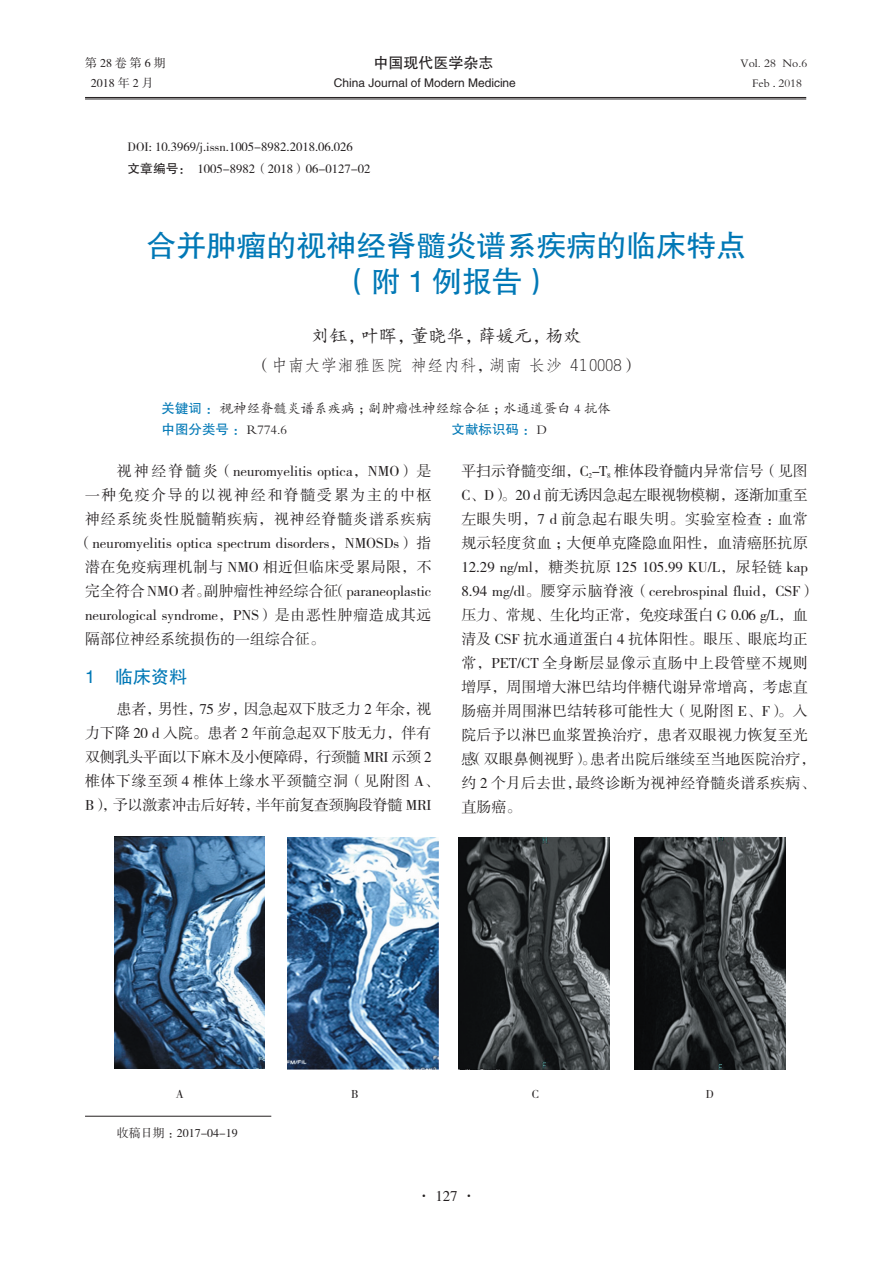
<style>
.page{position:relative;width:893px;height:1263px;background:#fff}
.page>*{position:absolute;margin:0;border:0;box-sizing:border-box;transform-origin:0 0}
.中文1{font:30px/36px "FZHTK GBK1 0";color:#0078b6;text-align:center}
.中文2{font:18px "FZKTK GBK1 0";color:#231f20}
._1标题{font:18px "FZHTK GBK1 0";color:#0078b6}
.中文3{font:16.5px "FZFSK GBK1 0";color:#231f20}
.全文段路样式{font:15px/24px "FZSSK GBK1 0";color:#231f20}
.全文段路样式-2{font:15px/24px "FZSSK GBK1 0";letter-spacing:-.025em;color:#231f20}
.全文段路样式-3{font:15px "FZSSK GBK1 0";letter-spacing:.03em;color:#231f20}
.全文段路样式-4{font:15px "FZSSK GBK1 0";letter-spacing:.055em;color:#231f20}
.全文段路样式-5{font:15px "FZSSK GBK1 0";letter-spacing:.105em;color:#231f20}
.t1{font:15px "FZHTK GBK1 0";color:#231f20}
.中文4{font:13.5px "FZKTK GBK1 0";color:#231f20}
.中文4-2{font:13.5px "FZHTK GBK1 0";color:#0078b6}
.t2{font:12.75px "FZSSK GBK1 0";color:#231f20}
.t3{font:12px "FZHTK GBK1 0";color:#231f20}
.收稿日期{font:12px "FZSSK GBK1 0";color:#231f20}
.t4{font:12px "FZKTK GBK1 0";color:#231f20}
.收稿日期-2{font:12px "FZSSK GBK1 0";letter-spacing:.25em;color:#231f20}
.全文段路样式-6{font:12px "FZSSK GBK1 0";color:#231f20}
.s1{font-family:"FZSSK GBK1 0"}
.s2{font-family:"FZHTK GBK1 0"}
.s3{font-family:"FZHTK GBK1 0";color:#0078b6}
.s4{font-family:"FZKTK GBK1 0";color:#231f20}
</style>
<div class="page">
<hr style="left:85px;top:97px;width:721px;height:1px;background:#231f20">
<hr style="left:85px;top:99px;width:721px;height:1px;background:#231f20">
<hr style="left:85px;top:1116px;width:186px;height:1px;background:#231f20">
<img style="left:288px;top:837px;width:151px;height:233px">
<img style="left:114px;top:836px;width:151px;height:233px">
<img style="left:459px;top:837px;width:151px;height:233px">
<img style="left:635px;top:837px;width:151px;height:233px">
<p class="收稿日期-2" style="left:85px;top:57px;width:82px">第28卷第6期</p>
<p class="t1" style="left:373px;top:55px;width:122px">中国现代医学杂志</p>
<p class="t4" style="left:740px;top:57px;width:68px">Vol. 28 No.6</p>
<p class="收稿日期" style="left:91px;top:76px;width:64px">2018 年 2 月</p>
<p class="t3" style="left:334px;top:76px;width:184px">China Journal of Modern Medicine</p>
<p class="t4" style="left:752px;top:76px;width:51px">Feb <span class="s1">.</span> 2018</p>
<p class="t2" style="left:128px;top:140px;width:227px">DOI: 10.3969/j.issn.1005-8982.2018.06.026</p>
<p class="t2" style="left:128px;top:162px;width:244px"><span class="s2">文章编号：</span> 1005-8982（2018）06-0127-02</p>
<p class="中文1" style="left:146px;top:228px;width:602px">合并肿瘤的视神经脊髓炎谱系疾病的临床特点（附 1 例报告）</p>
<p class="中文2" style="left:311px;top:326px;width:272px">刘钰，叶晖，董晓华，薛媛元，杨欢</p>
<p class="中文3" style="left:255px;top:356px;width:385px">（中南大学湘雅医院 神经内科，湖南 长沙 410008）</p>
<p class="中文4" style="left:162px;top:401px;width:451px"><span class="s3">关键词：</span>视神经脊髓炎谱系疾病；副肿瘤性神经综合征；水通道蛋白 4 抗体</p>
<p class="中文4-2" style="left:162px;top:422px;width:127px">中图分类号：<span class="s4">R774.6</span></p>
<p class="中文4-2" style="left:452px;top:422px;width:97px">文献标识码：<span class="s4">D</span></p>
<p class="全文段路样式" style="left:117px;top:460px;width:316px">视神经脊髓炎（neuromyelitis optica，NMO）是</p>
<p class="全文段路样式-5" style="left:85px;top:487px;width:348px">一种免疫介导的以视神经和脊髓受累为主的中枢</p>
<p class="全文段路样式-4" style="left:85px;top:511px;width:348px">神经系统炎性脱髓鞘疾病，视神经脊髓炎谱系疾病</p>
<p class="全文段路样式" style="left:78px;top:532px;width:356px">（neuromyelitis optica spectrum disorders，NMOSDs）指</p>
<p class="全文段路样式-3" style="left:85px;top:559px;width:348px">潜在免疫病理机制与 NMO 相近但临床受累局限，不</p>
<p class="全文段路样式" style="left:85px;top:580px;width:348px">完全符合 NMO 者。副肿瘤性神经综合征（paraneoplastic</p>
<p class="全文段路样式" style="left:85px;top:604px;width:348px">neurological syndrome，PNS）是由恶性肿瘤造成其远</p>
<p class="全文段路样式" style="left:85px;top:628px;width:241px">隔部位神经系统损伤的一组综合征。</p>
<p class="_1标题" style="left:85px;top:667px;width:103px">1 临床资料</p>
<p class="全文段路样式-2" style="left:85px;top:698px;width:356px;text-indent:32px">患者，男性，75 岁，因急起双下肢乏力 2 年余，视力下降 20 d 入院。患者 2 年前急起双下肢无力，伴有双侧乳头平面以下麻木及小便障碍，行颈髓 MRI 示颈 2椎体下缘至颈 4 椎体上缘水平颈髓空洞（见附图 A、<br>B），予以激素冲击后好转，半年前复查颈胸段脊髓 MRI</p>
<p class="全文段路样式" style="left:461px;top:460px;width:356px">平扫示脊髓变细，C<sub>2</sub>-T<sub>8</sub> 椎体段脊髓内异常信号（见图<br>C、D）。20 d 前无诱因急起左眼视物模糊，逐渐加重至左眼失明，7 d 前急起右眼失明。实验室检查：血常规示轻度贫血；大便单克隆隐血阳性，血清癌胚抗原<br>12.29 ng/ml，糖类抗原 125 105.99 KU/L，尿轻链 kap<br>8.94 mg/dl。腰穿示脑脊液（cerebrospinal fluid，CSF）压力、常规、生化均正常，免疫球蛋白 G 0.06 g/L，血清及 CSF 抗水通道蛋白 4 抗体阳性。眼压、眼底均正常，PET/CT 全身断层显像示直肠中上段管壁不规则增厚，周围增大淋巴结均伴糖代谢异常增高，考虑直肠癌并周围淋巴结转移可能性大（见附图 E、F）。入院后予以淋巴血浆置换治疗，患者双眼视力恢复至光感（双眼鼻侧视野）。患者出院后继续至当地医院治疗，约 2 个月后去世，最终诊断为视神经脊髓炎谱系疾病、直肠癌。</p>
<p class="全文段路样式-6" style="left:176px;top:1087px;width:9px">A</p>
<p class="全文段路样式-6" style="left:351px;top:1087px;width:9px">B</p>
<p class="全文段路样式-6" style="left:532px;top:1087px;width:9px">C</p>
<p class="全文段路样式-6" style="left:706px;top:1087px;width:9px">D</p>
<p class="收稿日期" style="left:117px;top:1126px;width:122px">收稿日期：2017-04-19</p>
<p class="全文段路样式" style="left:417px;top:1184px;width:61px">· 127 ·</p>
</div>
